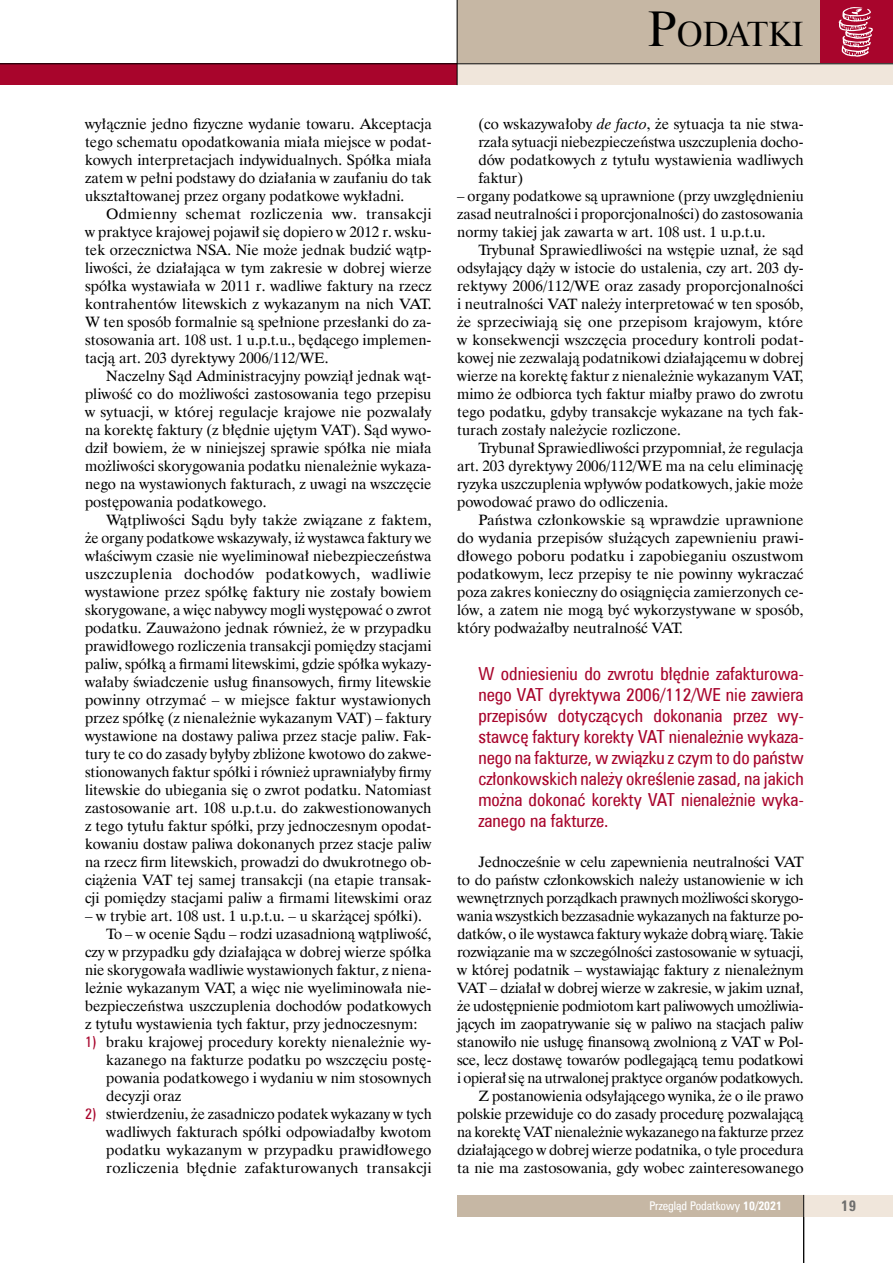
<style>
.page{position:relative;width:893px;height:1263px;background:#fff}
.page>*{position:absolute;margin:0;border:0;box-sizing:border-box;transform-origin:0 0}
.t1{font:32.85px "Dutch 801 Hd EU";color:#000}
.t2{font:18px/21px "Zurich Cn EU";color:#a8052c;text-align:justify}
.t3{font:15px/18px "Dutch 801 EU Normal";letter-spacing:-.005em;color:#000;text-align:justify}
.t4{font:700 15px "Zurich Cn EU";color:#6f6f6e}
.t5{font:12px "Zurich Cn EU";color:#fff}
.s1{font-size:47.1px}
.s2{font-family:"Zurich Cn EU";color:#a8052c}
.s3{font-family:"Dutch 801 EU Italic"}
.s4{font-weight:700}
</style>
<div class="page">
<div style="left:457px;top:1195px;width:347px;height:21px;background:#c6b7a4"></div>
<div style="left:457px;top:0;width:364px;height:63px;background:#c6b7a4"></div>
<div style="left:0;top:64px;width:457px;height:21px;background:#a8052c"></div>
<div style="left:821px;top:0;width:72px;height:63px;background:#a8052c"></div>
<svg style="left:839px;top:7px;width:34px;height:50px"></svg>
<div style="left:457px;top:64px;width:436px;height:21px;background:#f0e6db"></div>
<hr style="left:0;top:63px;width:893px;height:1px;background:#000">
<hr style="left:457px;top:0;width:1px;height:85px;background:#000">
<div style="left:804px;top:1195px;width:89px;height:21px;background:#f0e6db"></div>
<hr style="left:803px;top:1195px;width:1px;height:68px;background:#000">
<h1 class="t1" style="left:648px;top:15px;width:157px"><span class="s1">P</span>odatki</h1>
<p class="t3" style="left:85px;top:115px;width:348px">wyłącznie jedno fizyczne wydanie towaru. Akceptacja tego schematu opodatkowania miała miejsce w podat&shy;kowych interpretacjach indywidualnych. Spółka miała zatem w pełni podstawy do działania w zaufaniu do tak ukształtowanej przez organy podatkowe wykładni.</p>
<p class="t3" style="left:85px;top:205px;width:348px;text-indent:21px">Odmienny schemat rozliczenia ww. transakcji w praktyce krajowej pojawił się dopiero w 2012 r. wsku&shy;tek orzecznictwa NSA. Nie może jednak budzić wątp&shy;liwości, że działająca w tym zakresie w dobrej wierze spółka wystawiała w 2011 r. wadliwe faktury na rzecz kontrahentów litewskich z wykazanym na nich VAT.<br>W ten sposób formalnie są spełnione przesłanki do za&shy;stosowania art. 108 ust. 1 u.p.t.u., będącego implemen&shy;tacją art. 203 dyrektywy 2006/112/WE.</p>
<p class="t3" style="left:85px;top:367px;width:348px;text-indent:21px">Naczelny Sąd Administracyjny powziął jednak wąt&shy;pliwość co do możliwości zastosowania tego przepisu w sytuacji, w której regulacje krajowe nie pozwalały na korektę faktury (z błędnie ujętym VAT). Sąd wywo&shy;dził bowiem, że w niniejszej sprawie spółka nie miała możliwości skorygowania podatku nienależnie wykaza&shy;nego na wystawionych fakturach, z uwagi na wszczęcie postępowania podatkowego.</p>
<p class="t3" style="left:85px;top:511px;width:348px;text-indent:21px">Wątpliwości Sądu były także związane z faktem, że organy podatkowe wskazywały, iż wystawca faktury we właściwym czasie nie wyeliminował niebezpieczeństwa uszczuplenia dochodów podatkowych, wadliwie wystawione przez spółkę faktury nie zostały bowiem skorygowane, a więc nabywcy mogli występować o zwrot podatku. Zauważono jednak również, że w przypadku prawidłowego rozliczenia transakcji pomiędzy stacjami paliw, spółką a firmami litewskimi, gdzie spółka wykazy&shy;wałaby świadczenie usług finansowych, firmy litewskie powinny otrzymać – w miejsce faktur wystawionych przez spółkę (z nienależnie wykazanym VAT) – faktury wystawione na dostawy paliwa przez stacje paliw. Fak&shy;tury te co do zasady byłyby zbliżone kwotowo do zakwe&shy;stionowanych faktur spółki i również uprawniałyby firmy litewskie do ubiegania się o zwrot podatku. Natomiast zastosowanie art. 108 u.p.t.u. do zakwestionowanych z tego tytułu faktur spółki, przy jednoczesnym opodat&shy;kowaniu dostaw paliwa dokonanych przez stacje paliw na rzecz firm litewskich, prowadzi do dwukrotnego ob&shy;ciążenia VAT tej samej transakcji (na etapie transak&shy;cji pomiędzy stacjami paliw a firmami litewskimi oraz</p>
<p class="t3" style="left:85px;top:907px;width:338px">– w trybie art. 108 ust. 1 u.p.t.u. – u skarżącej spółki).</p>
<p class="t3" style="left:106px;top:925px;width:327px">To – w ocenie Sądu – rodzi uzasadnioną wątpliwość,</p>
<p class="t3" style="left:85px;top:943px;width:348px">czy w przypadku gdy działająca w dobrej wierze spółka</p>
<p class="t3" style="left:85px;top:961px;width:348px">nie skorygowała wadliwie wystawionych faktur, z niena-</p>
<p class="t3" style="left:85px;top:979px;width:348px">leżnie wykazanym VAT, a więc nie wyeliminowała nie-</p>
<p class="t3" style="left:85px;top:997px;width:348px">bezpieczeństwa uszczuplenia dochodów podatkowych</p>
<p class="t3" style="left:85px;top:1015px;width:334px">z tytułu wystawienia tych faktur, przy jednoczesnym:</p>
<p class="t3" style="left:106px;top:1033px;width:327px;text-indent:-21px"><span class="s2">1)</span> braku krajowej procedury korekty nienależnie wy&shy;kazanego na fakturze podatku po wszczęciu postę&shy;powania podatkowego i wydaniu w nim stosownych decyzji oraz</p>
<p class="t3" style="left:106px;top:1105px;width:327px;text-indent:-21px"><span class="s2">2)</span> stwierdzeniu, że zasadniczo podatek wykazany w tych wadliwych fakturach spółki odpowiadałby kwotom podatku wykazanym w przypadku prawidłowego rozliczenia błędnie zafakturowanych transakcji</p>
<p class="t3" style="left:478px;top:115px;width:327px">(co wskazywałoby <span class="s3">de facto</span>, że sytuacja ta nie stwa&shy;rzała sytuacji niebezpieczeństwa uszczuplenia docho&shy;dów podatkowych z tytułu wystawienia wadliwych faktur)</p>
<p class="t3" style="left:457px;top:187px;width:348px">– organy podatkowe są uprawnione (przy uwzględnieniu zasad neutralności i proporcjonalności) do zastosowania normy takiej jak zawarta w art. 108 ust. 1 u.p.t.u.</p>
<p class="t3" style="left:457px;top:241px;width:348px;text-indent:21px">Trybunał Sprawiedliwości na wstępie uznał, że sąd odsyłający dąży w istocie do ustalenia, czy art. 203 dy&shy;rektywy 2006/112/WE oraz zasady proporcjonalności i neutralności VAT należy interpretować w ten sposób, że sprzeciwiają się one przepisom krajowym, które w konsekwencji wszczęcia procedury kontroli podat&shy;kowej nie zezwalają podatnikowi działającemu w dobrej wierze na korektę faktur z nienależnie wykazanym VAT, mimo że odbiorca tych faktur miałby prawo do zwrotu tego podatku, gdyby transakcje wykazane na tych fak&shy;turach zostały należycie rozliczone.</p>
<p class="t3" style="left:457px;top:439px;width:348px;text-indent:21px">Trybunał Sprawiedliwości przypomniał, że regulacja art. 203 dyrektywy 2006/112/WE ma na celu eliminację ryzyka uszczuplenia wpływów podatkowych, jakie może powodować prawo do odliczenia.</p>
<p class="t3" style="left:457px;top:511px;width:348px;text-indent:21px">Państwa członkowskie są wprawdzie uprawnione do wydania przepisów służących zapewnieniu prawi&shy;dłowego poboru podatku i zapobieganiu oszustwom podatkowym, lecz przepisy te nie powinny wykraczać poza zakres konieczny do osiągnięcia zamierzonych ce&shy;lów, a zatem nie mogą być wykorzystywane w sposób, który podważałby neutralność VAT.</p>
<p class="t2" style="left:478px;top:663px;width:327px">W odniesieniu do zwrotu błędnie zafakturowa&shy;nego VAT dyrektywa 2006/112/WE nie zawiera przepisów dotyczących dokonania przez wy&shy;stawcę faktury korekty VAT nienależnie wykaza&shy;nego na fakturze, w związku z czym to do państw członkowskich należy określenie zasad, na jakich można dokonać korekty VAT nienależnie wyka&shy;zanego na fakturze.</p>
<p class="t3" style="left:457px;top:853px;width:348px;text-align:right">Jednocześnie w celu zapewnienia neutralności VAT<br>to do państw członkowskich należy ustanowienie w ich wewnętrznych porządkach prawnych możliwości skorygo&shy;wania wszystkich bezzasadnie wykazanych na fakturze po&shy;datków, o ile wystawca faktury wykaże dobrą wiarę. Takie rozwiązanie ma w szczególności zastosowanie w sytuacji, w której podatnik – wystawiając faktury z nienależnym VAT – działał w dobrej wierze w zakresie, w jakim uznał, że udostępnienie podmiotom kart paliwowych umożliwia&shy;jących im zaopatrywanie się w paliwo na stacjach paliw stanowiło nie usługę finansową zwolnioną z VAT w Pol&shy;sce, lecz dostawę towarów podlegającą temu podatkowi i opierał się na utrwalonej praktyce organów podatkowych.<br>Z postanowienia odsyłającego wynika, że o ile prawo polskie przewiduje co do zasady procedurę pozwalającą na korektę VAT nienależnie wykazanego na fakturze przez działającego w dobrej wierze podatnika, o tyle procedura ta nie ma zastosowania, gdy wobec zainteresowanego</p>
<p class="t5" style="left:649px;top:1198px;width:134px">Przegląd Podatkowy <span class="s4">10/2021</span></p>
<p class="t4" style="left:841px;top:1197px;width:16px">19</p>
</div>
